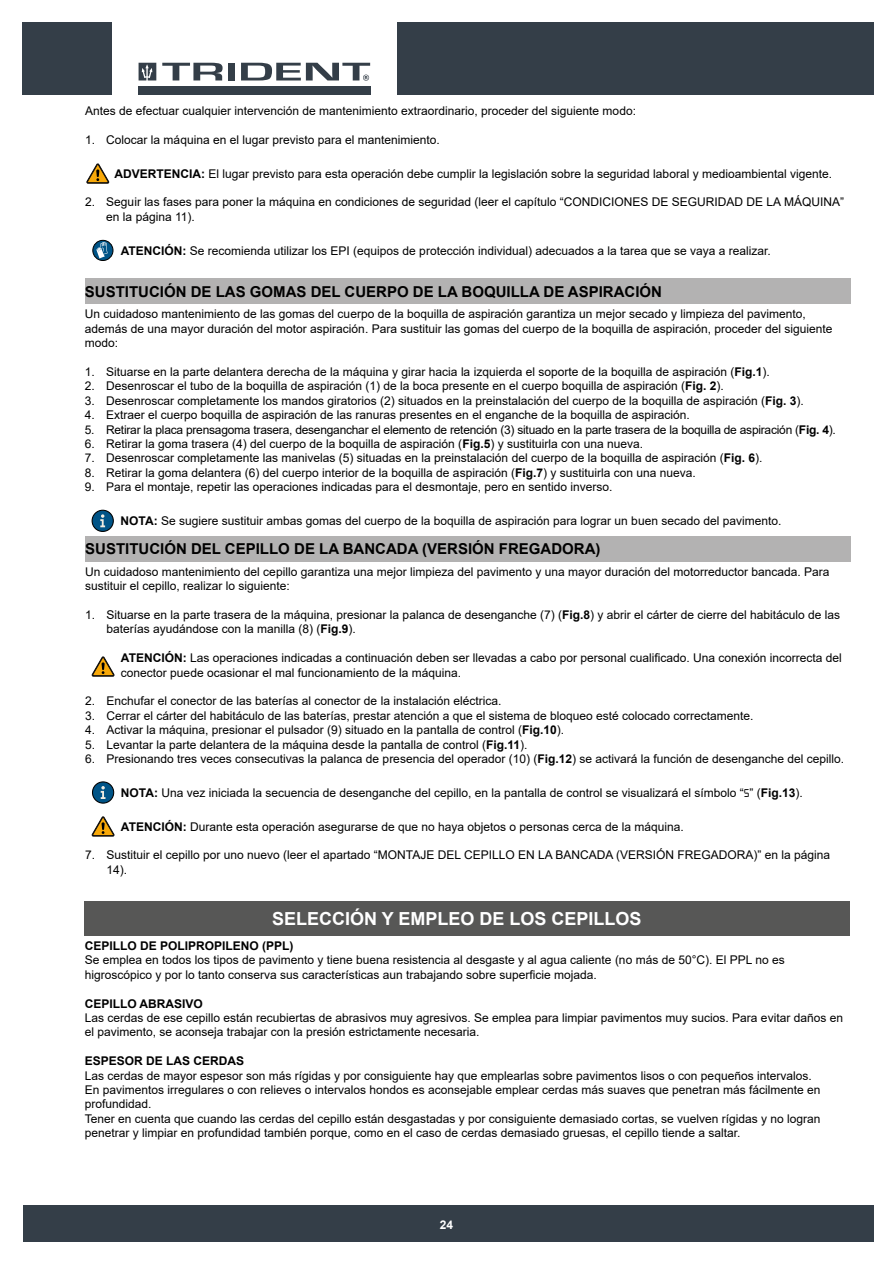
<style>
.page{position:relative;width:893px;height:1263px;background:#fff}
.page>*{position:absolute;margin:0;border:0;box-sizing:border-box;transform-origin:0 0}
.t1{font:700 18px "Arial";color:#fff}
.t2{font:700 15px "Arial";color:#000}
.t3{font:12px/14.4px "Arial";color:#000}
.t4{font:12px "Arial";letter-spacing:-.02em;color:#000}
.t5{font:700 12px "Arial";color:#000}
.t6{font:700 12px "Arial";color:#fff}
.s1{font-weight:700}
.s2{font-family:"Digital 7"}
</style>
<div class="page">
<div style="left:85px;top:536px;width:766px;height:25px;background:#b3b2b2"></div>
<svg style="left:92px;top:656px;width:23px;height:21px"></svg>
<div style="left:92px;top:782px;width:22px;height:21px;background:#005487;border-radius:50%"></div>
<div style="left:92px;top:781px;width:22px;height:23px;border:1px solid #000;border-radius:50%"></div>
<svg style="left:101px;top:786px;width:4px;height:13px"></svg>
<svg style="left:92px;top:816px;width:23px;height:21px"></svg>
<div style="left:85px;top:279px;width:765px;height:25px;background:#b3b2b2"></div>
<div style="left:92px;top:510px;width:21px;height:21px;background:#005487;border-radius:50%"></div>
<div style="left:92px;top:510px;width:22px;height:22px;border:1px solid #000;border-radius:50%"></div>
<svg style="left:100px;top:514px;width:5px;height:13px"></svg>
<div style="left:85px;top:901px;width:765px;height:34px;background:#575756"></div>
<svg style="left:87px;top:163px;width:23px;height:21px"></svg>
<svg style="left:93px;top:240px;width:20px;height:20px"></svg>
<div style="left:92px;top:240px;width:21px;height:21px;border:1px solid #000;border-radius:50%"></div>
<svg style="left:96px;top:242px;width:12px;height:16px"></svg>
<div style="left:23px;top:1205px;width:850px;height:37px;background:#343e48"></div>
<div style="left:397px;top:22px;width:476px;height:73px;background:#343e48"></div>
<svg style="left:162px;top:63px;width:61px;height:17px"></svg>
<div style="left:228px;top:63px;width:7px;height:17px;background:#343e48"></div>
<div style="left:138px;top:86px;width:233px;height:9px;background:#343e48"></div>
<svg style="left:139px;top:63px;width:17px;height:17px"></svg>
<svg style="left:241px;top:63px;width:129px;height:18px"></svg>
<div style="left:22px;top:22px;width:90px;height:73px;background:#343e48"></div>
<p class="t3" style="left:85px;top:104px;width:552px">Antes de efectuar cualquier intervención de mantenimiento extraordinario, proceder del siguiente modo:</p>
<p class="t3" style="left:85px;top:132px;width:356px">1. Colocar la máquina en el lugar previsto para el mantenimiento.</p>
<p class="t3" style="left:114px;top:166px;width:719px"><span class="s1">ADVERTENCIA:</span> El lugar previsto para esta operación debe cumplir la legislación sobre la seguridad laboral y medioambiental vigente.</p>
<p class="t3" style="left:106px;top:195px;width:739px;text-indent:-21px">2. Seguir las fases para poner la máquina en condiciones de seguridad (leer el capítulo “CONDICIONES DE SEGURIDAD DE LA MÁQUINA” en la página 11).</p>
<p class="t3" style="left:121px;top:243px;width:652px"><span class="s1">ATENCIÓN:</span> Se recomienda utilizar los EPI (equipos de protección individual) adecuados a la tarea que se vaya a realizar.</p>
<p class="t2" style="left:85px;top:281px;width:579px">SUSTITUCIÓN DE LAS GOMAS DEL CUERPO DE LA BOQUILLA DE ASPIRACIÓN</p>
<p class="t3" style="left:85px;top:307px;width:749px">Un cuidadoso mantenimiento de las gomas del cuerpo de la boquilla de aspiración garantiza un mejor secado y limpieza del pavimento, además de una mayor duración del motor aspiración. Para sustituir las gomas del cuerpo de la boquilla de aspiración, proceder del siguiente modo:</p>
<p class="t3" style="left:85px;top:365px;width:686px">1. Situarse en la parte delantera derecha de la máquina y girar hacia la izquierda el soporte de la boquilla de aspiración (<span class="s1">Fig.1</span>).</p>
<p class="t3" style="left:85px;top:379px;width:640px">2. Desenroscar el tubo de la boquilla de aspiración (1) de la boca presente en el cuerpo boquilla de aspiración (<span class="s1">Fig. 2</span>).</p>
<p class="t3" style="left:85px;top:393px;width:720px">3. Desenroscar completamente los mandos giratorios (2) situados en la preinstalación del cuerpo de la boquilla de aspiración (<span class="s1">Fig. 3</span>).</p>
<p class="t3" style="left:85px;top:408px;width:606px">4. Extraer el cuerpo boquilla de aspiración de las ranuras presentes en el enganche de la boquilla de aspiración.</p>
<p class="t4" style="left:85px;top:421px;width:753px">5. Retirar la placa prensagoma trasera, desenganchar el elemento de retención (3) situado en la parte trasera de la boquilla de aspiración (<span class="s1">Fig. 4</span>).</p>
<p class="t3" style="left:85px;top:437px;width:560px">6. Retirar la goma trasera (4) del cuerpo de la boquilla de aspiración (<span class="s1">Fig.5</span>) y sustituirla con una nueva.</p>
<p class="t3" style="left:85px;top:451px;width:679px">7. Desenroscar completamente las manivelas (5) situadas en la preinstalación del cuerpo de la boquilla de aspiración (<span class="s1">Fig. 6</span>).</p>
<p class="t3" style="left:85px;top:465px;width:612px">8. Retirar la goma delantera (6) del cuerpo interior de la boquilla de aspiración (<span class="s1">Fig.7</span>) y sustituirla con una nueva.</p>
<p class="t3" style="left:85px;top:480px;width:529px">9. Para el montaje, repetir las operaciones indicadas para el desmontaje, pero en sentido inverso.</p>
<p class="t3" style="left:121px;top:514px;width:662px"><span class="s1">NOTA:</span> Se sugiere sustituir ambas gomas del cuerpo de la boquilla de aspiración para lograr un buen secado del pavimento.</p>
<p class="t2" style="left:85px;top:538px;width:517px">SUSTITUCIÓN DEL CEPILLO DE LA BANCADA (VERSIÓN FREGADORA)</p>
<p class="t3" style="left:85px;top:564px;width:746px">Un cuidadoso mantenimiento del cepillo garantiza una mejor limpieza del pavimento y una mayor duración del motorreductor bancada. Para sustituir el cepillo, realizar lo siguiente:</p>
<p class="t3" style="left:106px;top:607px;width:735px;text-indent:-21px">1. Situarse en la parte trasera de la máquina, presionar la palanca de desenganche (7) (<span class="s1">Fig.8</span>) y abrir el cárter de cierre del habitáculo de las baterías ayudándose con la manilla (8) (<span class="s1">Fig.9</span>).</p>
<p class="t3" style="left:121px;top:651px;width:722px"><span class="s1">ATENCIÓN:</span> Las operaciones indicadas a continuación deben ser llevadas a cabo por personal cualificado. Una conexión incorrecta del conector puede ocasionar el mal funcionamiento de la máquina.</p>
<p class="t3" style="left:85px;top:694px;width:418px">2. Enchufar el conector de las baterías al conector de la instalación eléctrica.</p>
<p class="t3" style="left:85px;top:708px;width:670px">3. Cerrar el cárter del habitáculo de las baterías, prestar atención a que el sistema de bloqueo esté colocado correctamente.</p>
<p class="t3" style="left:85px;top:723px;width:480px">4. Activar la máquina, presionar el pulsador (9) situado en la pantalla de control (<span class="s1">Fig.10</span>).</p>
<p class="t3" style="left:85px;top:737px;width:444px">5. Levantar la parte delantera de la máquina desde la pantalla de control (<span class="s1">Fig.11</span>).</p>
<p class="t3" style="left:85px;top:751px;width:760px">6. Presionando tres veces consecutivas la palanca de presencia del operador (10) (<span class="s1">Fig.12</span>) se activará la función de desenganche del cepillo.</p>
<p class="t3" style="left:121px;top:785px;width:683px"><span class="s1">NOTA:</span> Una vez iniciada la secuencia de desenganche del cepillo, en la pantalla de control se visualizará el símbolo “<span class="s2">S</span>” (<span class="s1">Fig.13</span>).</p>
<p class="t3" style="left:121px;top:819px;width:564px"><span class="s1">ATENCIÓN:</span> Durante esta operación asegurarse de que no haya objetos o personas cerca de la máquina.</p>
<p class="t3" style="left:106px;top:848px;width:725px;text-indent:-21px">7. Sustituir el cepillo por uno nuevo (leer el apartado “MONTAJE DEL CEPILLO EN LA BANCADA (VERSIÓN FREGADORA)” en la página<br>14).</p>
<h1 class="t1" style="left:272px;top:906px;width:371px">SELECCIÓN Y EMPLEO DE LOS CEPILLOS</h1>
<p class="t5" style="left:85px;top:937px;width:210px">CEPILLO DE POLIPROPILENO (PPL)</p>
<p class="t3" style="left:85px;top:953px;width:702px">Se emplea en todos los tipos de pavimento y tiene buena resistencia al desgaste y al agua caliente (no más de 50°C). El PPL no es higroscópico y por lo tanto conserva sus características aun trabajando sobre superficie mojada.</p>
<p class="t5" style="left:85px;top:995px;width:120px">CEPILLO ABRASIVO</p>
<p class="t3" style="left:85px;top:1010px;width:760px">Las cerdas de ese cepillo están recubiertas de abrasivos muy agresivos. Se emplea para limpiar pavimentos muy sucios. Para evitar daños en el pavimento, se aconseja trabajar con la presión estrictamente necesaria.</p>
<p class="t5" style="left:85px;top:1052px;width:161px">ESPESOR DE LAS CERDAS</p>
<p class="t3" style="left:85px;top:1068px;width:737px">Las cerdas de mayor espesor son más rígidas y por consiguiente hay que emplearlas sobre pavimentos lisos o con pequeños intervalos.<br>En pavimentos irregulares o con relieves o intervalos hondos es aconsejable emplear cerdas más suaves que penetran más fácilmente en profundidad.<br>Tener en cuenta que cuando las cerdas del cepillo están desgastadas y por consiguiente demasiado cortas, se vuelven rígidas y no logran penetrar y limpiar en profundidad también porque, como en el caso de cerdas demasiado gruesas, el cepillo tiende a saltar.</p>
<p class="t6" style="left:440px;top:1216px;width:15px">24</p>
</div>
